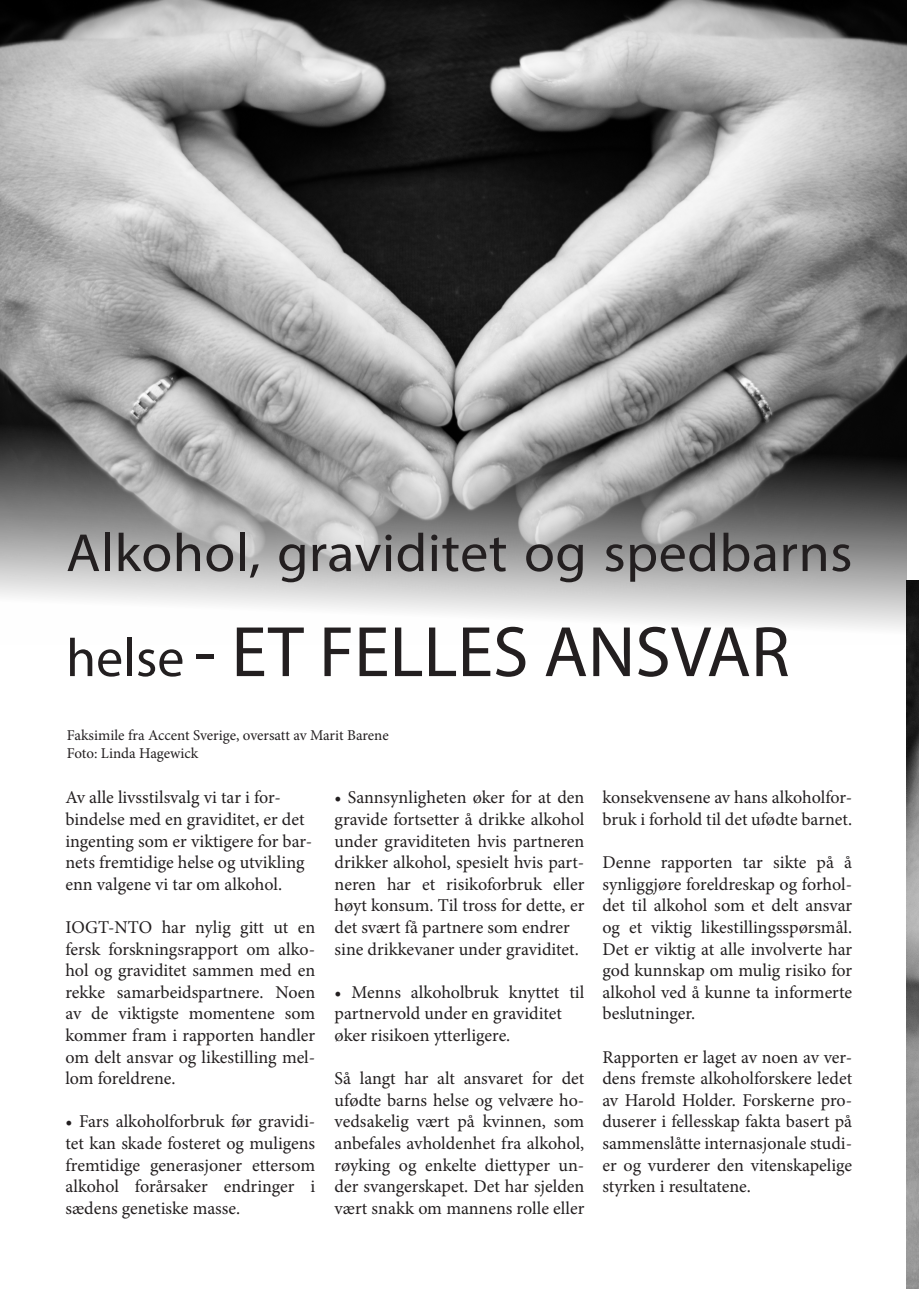
<style>
.page{position:relative;width:919px;height:1289px;background:#fff}
.page>*{position:absolute;margin:0;border:0;box-sizing:border-box;transform-origin:0 0}
.Tittel{font:72px "Myriad Pro";color:#231f20}
.Tittel-2{font:54px "Myriad Pro";letter-spacing:.01em;color:#231f20;scale:1.04 1}
.t1{font:18px/21.6px "Minion Pro";color:#231f20;text-align:justify}
.t2{font:15px "Minion Pro";color:#231f20}
.s1{font-size:54px}
</style>
<div class="page">
<img style="left:0;top:0;width:906px;height:629px">
<img style="left:906px;top:580px;width:12px;height:708px">
<p class="Tittel-2" style="left:66px;top:519px;width:757px">Alkohol, graviditet og spedbarns</p>
<p class="Tittel" style="left:66px;top:607px;width:725px"><span class="s1">helse</span> - ET FELLES ANSVAR</p>
<p class="t2" style="left:67px;top:724px;width:323px">Faksimile fra Accent Sverige, oversatt av Marit Barene</p>
<p class="t2" style="left:67px;top:742px;width:133px">Foto: Linda Hagewick</p>
<p class="t1" style="left:65px;top:786px;width:248px;text-align:left">Av alle livsstilsvalg vi tar i for&shy;bindelse med en graviditet, er det ingenting som er viktigere for bar&shy;nets fremtidige helse og utvikling enn valgene vi tar om alkohol.</p>
<p class="t1" style="left:65px;top:916px;width:251px">IOGT-NTO har nylig gitt ut en fersk forskningsrapport om alko&shy;hol og graviditet sammen med en rekke samarbeidspartnere. Noen av de viktigste momentene som kommer fram i rapporten handler om delt ansvar og likestilling mel&shy;lom foreldrene.</p>
<p class="t1" style="left:65px;top:1110px;width:251px">• Fars alkoholforbruk før gravidi&shy;tet kan skade fosteret og muligens fremtidige generasjoner ettersom alkohol forårsaker endringer i sædens genetiske masse.</p>
<p class="t1" style="left:334px;top:786px;width:251px">• Sannsynligheten øker for at den gravide fortsetter å drikke alkohol under graviditeten hvis partneren drikker alkohol, spesielt hvis part&shy;neren har et risikoforbruk eller høyt konsum. Til tross for dette, er det svært få partnere som endrer</p>
<p class="t1" style="left:334px;top:938px;width:246px">sine drikkevaner under graviditet.</p>
<p class="t1" style="left:334px;top:981px;width:251px">• Menns alkoholbruk knyttet til partnervold under en graviditet</p>
<p class="t1" style="left:334px;top:1024px;width:177px">øker risikoen ytterligere.</p>
<p class="t1" style="left:334px;top:1067px;width:251px">Så langt har alt ansvaret for det ufødte barns helse og velvære ho&shy;vedsakelig vært på kvinnen, som anbefales avholdenhet fra alkohol, røyking og enkelte diettyper un&shy;der svangerskapet. Det har sjelden vært snakk om mannens rolle eller</p>
<p class="t1" style="left:602px;top:786px;width:251px">konsekvensene av hans alkoholfor&shy;bruk i forhold til det ufødte barnet.</p>
<p class="t1" style="left:602px;top:851px;width:251px">Denne rapporten tar sikte på å synliggjøre foreldreskap og forhol&shy;det til alkohol som et delt ansvar og et viktig likestillingsspørsmål.<br>Det er viktig at alle involverte har god kunnskap om mulig risiko for alkohol ved å kunne ta informerte beslutninger.</p>
<p class="t1" style="left:602px;top:1046px;width:251px">Rapporten er laget av noen av ver&shy;dens fremste alkoholforskere ledet av Harold Holder. Forskerne pro&shy;duserer i fellesskap fakta basert på sammenslåtte internasjonale studi&shy;er og vurderer den vitenskapelige styrken i resultatene.</p>
</div>
